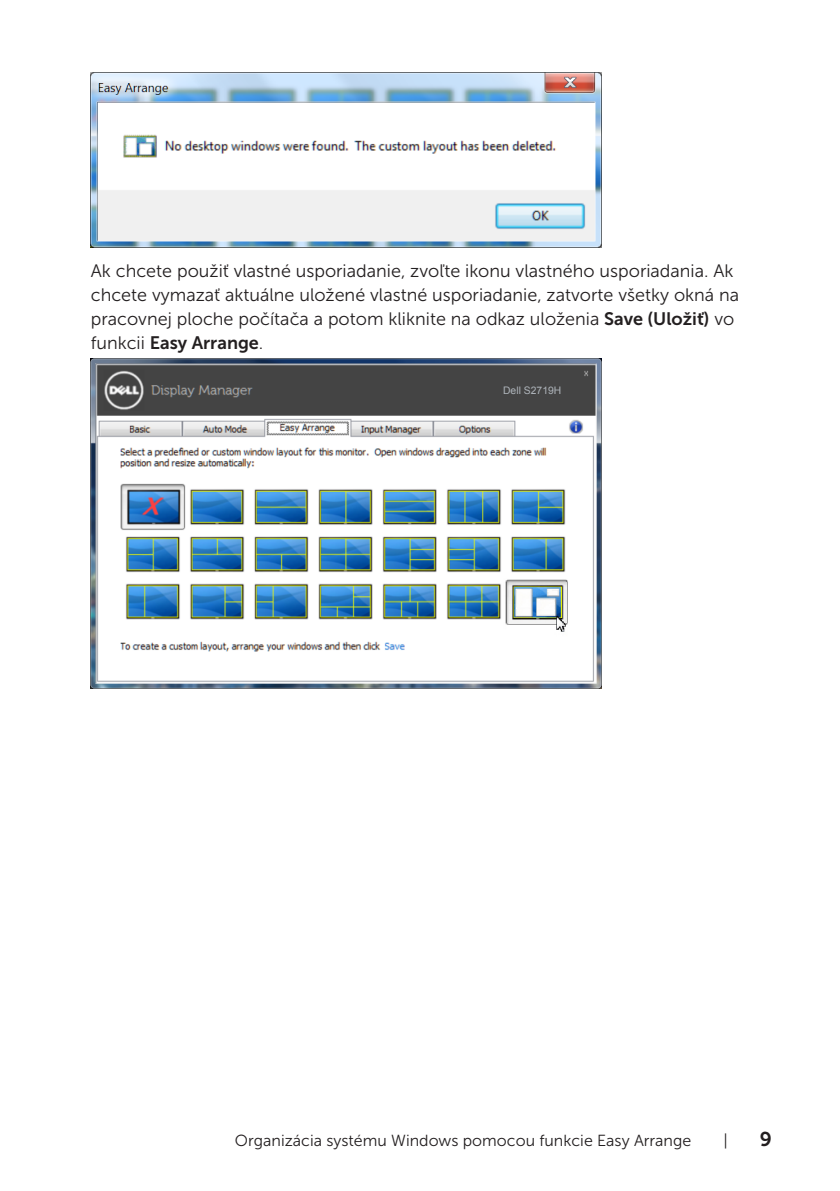
<style>
.page{position:relative;width:840px;height:1191px;background:#fff}
.page>*{position:absolute;margin:0;border:0;box-sizing:border-box;transform-origin:0 0}
.t1{font:20px "Museo Sans For Dell 700";color:#231f20}
.Paragraph{font:18px/24px "Museo Sans For Dell 300";color:#231f20}
.t2{font:16px "Museo Sans For Dell 300";color:#231f20}
.t3{font:10.4px "Arial";color:#aeb4ba}
.s1{font-family:"Museo Sans For Dell 700"}
</style>
<div class="page">
<img style="left:91px;top:72px;width:510px;height:175px">
<img style="left:91px;top:358px;width:510px;height:330px">
<div style="left:500px;top:383px;width:89px;height:15px;background:#444"></div>
<p class="Paragraph" style="left:91px;top:259px;width:649px">Ak chcete použiť vlastné usporiadanie, zvoľte ikonu vlastného usporiadania. Ak chcete vymazať aktuálne uložené vlastné usporiadanie, zatvorte všetky okná na pracovnej ploche počítača a potom kliknite na odkaz uloženia <span class="s1">Save (Uložiť)</span> vo funkcii <span class="s1">Easy Arrange</span>.</p>
<p class="t3" style="left:503px;top:383px;width:60px">Dell S2719H</p>
<p class="t2" style="left:235px;top:1131px;width:457px">Organizácia systému Windows pomocou funkcie Easy Arrange</p>
<p class="t2" style="left:723px;top:1131px;width:6px">|</p>
<p class="t1" style="left:759px;top:1127px;width:14px">9</p>
</div>
